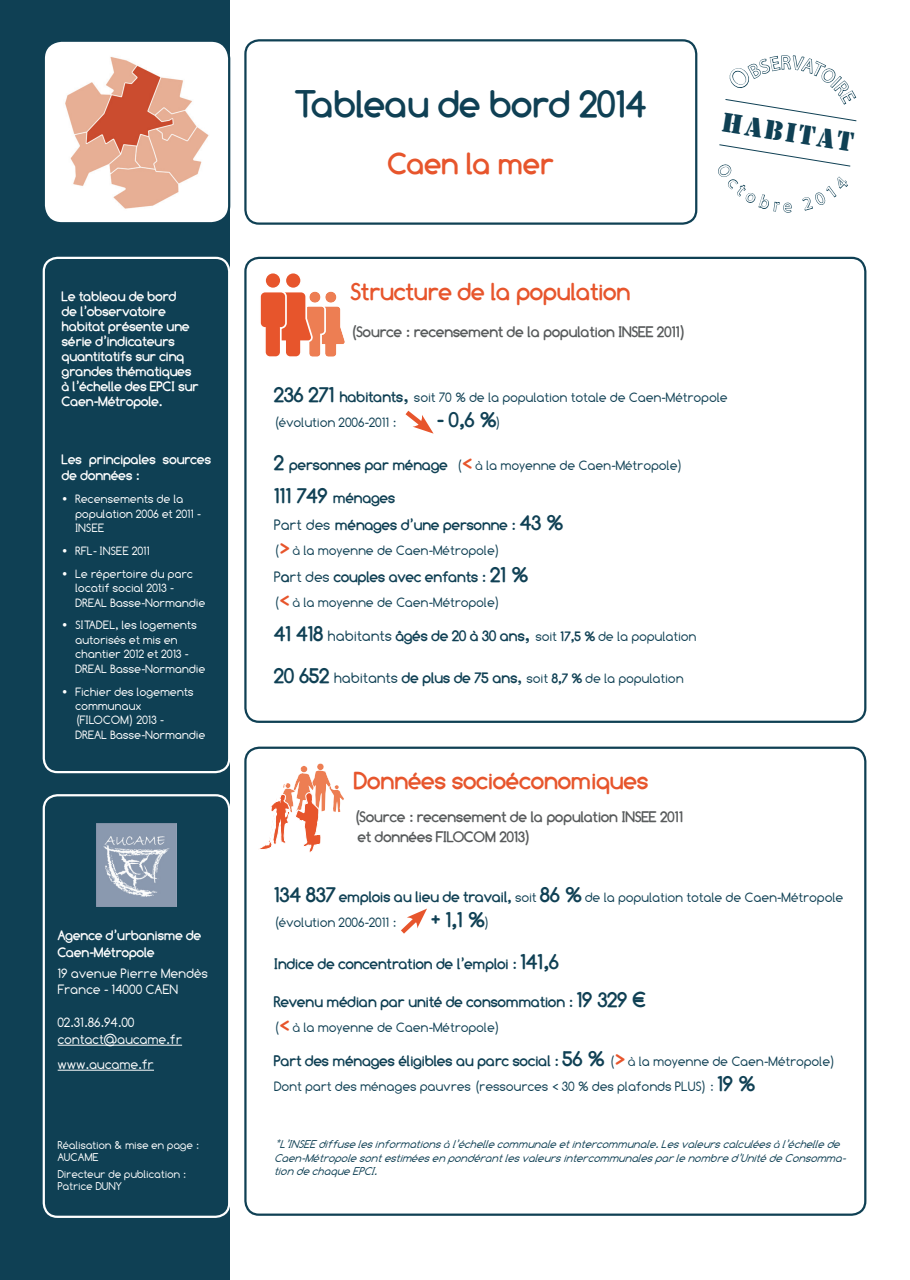
<style>
.page{position:relative;width:910px;height:1280px;background:#fff}
.page>*{position:absolute;margin:0;border:0;box-sizing:border-box;transform-origin:0 0}
.t1{font:700 37.5px "Comfortaa";color:#0f4054}
.t2{font:700 30px "Comfortaa";color:#e7552c}
.t3{font:28.2px "Stencil";color:#0f4054}
.t4{font:700 24px "Comfortaa";color:#e7552c}
.t5{font:700 21px "Comfortaa";color:#0f4054}
.t6{font:700 15px/26.5px "Comfortaa";color:#0f4054}
.t7{font:700 15px/19.5px "Comfortaa";color:#585b5c}
.t8{font:13.5px/25.2px "Comfortaa";color:#0f4054}
.t9{font:700 13.5px/15px "Comfortaa";color:#fff}
.t10{font:13.5px/16.5px "Comfortaa";color:#fff}
.t11{font:12px/14.4px "Comfortaa";color:#fff}
.t12{font:italic 11.25px/13.5px "Comfortaa";color:#0f4054}
.t13{font:11.25px/12px "Comfortaa";color:#fff}
.s1{font-weight:700;font-size:21px}
.s2{font-weight:700;font-size:15px}
.s3{font-size:21px}
.s4{font-weight:400;font-size:13.5px}
.s5{font-weight:700;font-size:21px;color:#e7552c}
.s6{font-weight:400}
.s7{font-size:15px}
.s8{font-weight:700}
.s9{font-size:18px}
.s10{font-size:21px;color:#e7552c}
</style>
<div class="page">
<div style="left:0;top:0;width:229px;height:1280px;background:#0f4054"></div>
<div style="left:44px;top:41px;width:185px;height:182px;background:#fff;border-radius:18px"></div>
<img style="left:65px;top:57px;width:144px;height:152px">
<div style="left:43px;top:40px;width:187px;height:184px;border:2px solid #0f4054;border-radius:18px"></div>
<div style="left:244px;top:39px;width:453px;height:186px;border:2px solid #0f4054;border-radius:14px"></div>
<div style="left:43px;top:257px;width:187px;height:516px;border:2px solid #fff;border-radius:14px"></div>
<div style="left:244px;top:257px;width:622px;height:466px;border:2px solid #0f4054;border-radius:14px"></div>
<div style="left:285px;top:273px;width:16px;height:15px;background:#e7552c;border-radius:50%"></div>
<div style="left:284px;top:272px;width:18px;height:17px;border:2px solid #fff;border-radius:50%"></div>
<div style="left:265px;top:273px;width:16px;height:15px;background:#e7552c;border-radius:50%"></div>
<div style="left:264px;top:272px;width:18px;height:17px;border:2px solid #fff;border-radius:50%"></div>
<svg style="left:260px;top:291px;width:85px;height:66px"></svg>
<svg style="left:405px;top:410px;width:29px;height:24px"></svg>
<div style="left:244px;top:747px;width:622px;height:469px;border:2px solid #0f4054;border-radius:14px"></div>
<svg style="left:259px;top:763px;width:85px;height:90px"></svg>
<svg style="left:401px;top:908px;width:26px;height:26px"></svg>
<hr style="left:58px;top:1045px;width:124px;height:1px;background:#fff">
<hr style="left:58px;top:1070px;width:96px;height:1px;background:#fff">
<div style="left:43px;top:794px;width:187px;height:424px;border:2px solid #fff;border-radius:14px"></div>
<img style="left:97px;top:824px;width:79px;height:82px">
<svg style="left:718px;top:55px;width:139px;height:158px"></svg>
<p class="t9" style="left:62px;top:289px;width:138px">Le tableau de bord<br>de l’observatoire habitat présente une série d’indicateurs quantitatifs sur cinq grandes thématiques à l’échelle des EPCI sur<br>Caen-Métropole.</p>
<p class="t9" style="left:62px;top:451px;width:151px;line-height:16.2px">Les principales sources de données :</p>
<p class="t11" style="left:75px;top:492px;width:127px;text-indent:-14px">• Recensements de la population 2006 et 2011 -<br>INSEE</p>
<p class="t11" style="left:62px;top:543px;width:90px">• RFL- INSEE 2011</p>
<p class="t11" style="left:75px;top:566px;width:132px;text-indent:-14px">• Le répertoire du parc locatif social 2013 -<br>DREAL Basse-Normandie</p>
<p class="t11" style="left:75px;top:618px;width:132px;text-indent:-14px">• SITADEL, les logements autorisés et mis en chantier 2012 et 2013 -<br>DREAL Basse-Normandie</p>
<p class="t11" style="left:75px;top:684px;width:132px;text-indent:-14px">• Fichier des logements communaux<br>(FILOCOM) 2013 -<br>DREAL Basse-Normandie</p>
<p class="t9" style="left:58px;top:927px;width:145px;line-height:16.5px">Agence d’urbanisme de<br>Caen-Métropole</p>
<p class="t10" style="left:58px;top:965px;width:152px">19 avenue Pierre Mendès<br>France - 14000 CAEN</p>
<p class="t10" style="left:58px;top:1014px;width:126px">02.31.86.94.00 contact@aucame.fr</p>
<p class="t10" style="left:58px;top:1056px;width:98px">www.aucame.fr</p>
<p class="t13" style="left:58px;top:1139px;width:143px">Réalisation &amp; mise en page :<br>AUCAME</p>
<p class="t13" style="left:58px;top:1167px;width:130px">Directeur de publication :<br>Patrice DUNY</p>
<h1 class="t1" style="left:295px;top:82px;width:352px">Tableau de bord 2014</h1>
<h2 class="t2" style="left:388px;top:146px;width:167px">Caen la mer</h2>
<h3 class="t3" style="left:725px;top:106px;width:134px;rotate:9deg">habitat</h3>
<h3 class="t4" style="left:351px;top:278px;width:281px">Structure de la population</h3>
<p class="t7" style="left:351px;top:322px;width:336px">(Source : recensement de la population INSEE 2011)</p>
<p class="t8" style="left:274px;top:385px;width:455px"><span class="s1">236 271</span> <span class="s2">habitants</span><span class="s3">,</span> soit 70 % de la population totale de Caen-Métropole (évolution 2006-2011 :</p>
<h3 class="t5" style="left:437px;top:408px;width:66px">- 0,6 %<span class="s4">)</span></h3>
<p class="t8" style="left:274px;top:452px;width:410px"><span class="s1">2</span> <span class="s2">personnes par ménage</span> (<span class="s5">&lt;</span> à la moyenne de Caen-Métropole)</p>
<p class="t6" style="left:274px;top:485px;width:290px"><span class="s3">111 749</span> ménages<br><span class="s6">Part des</span> ménages d’une personne : <span class="s3">43 %</span></p>
<p class="t8" style="left:274px;top:538px;width:227px">(<span class="s5">&gt;</span> à la moyenne de Caen-Métropole)</p>
<p class="t6" style="left:274px;top:563px;width:255px"><span class="s6">P</span>a<span class="s6">rt des</span> couples avec enfants : <span class="s3">21 %</span></p>
<p class="t8" style="left:274px;top:589px;width:227px">(<span class="s5">&lt;</span> à la moyenne de Caen-Métropole)</p>
<p class="t8" style="left:274px;top:623px;width:424px"><span class="s1">41 418</span> <span class="s7">habitants</span> <span class="s2">âgés de 20 à 30 ans</span><span class="s3">,</span> soit <span class="s8">17,5 %</span> de la population</p>
<p class="t8" style="left:274px;top:665px;width:411px"><span class="s1">20 652</span> <span class="s7">habitants</span> <span class="s2">de plus de 75 ans</span><span class="s9">,</span> soit <span class="s8">8,7 %</span> de la population</p>
<h3 class="t4" style="left:354px;top:767px;width:296px">Données socioéconomiques</h3>
<p class="t7" style="left:354px;top:807px;width:331px">(Source : recensement de la population INSEE 2011 et données FILOCOM 2013)</p>
<p class="t8" style="left:274px;top:884px;width:571px"><span class="s1">134 837</span> <span class="s2">emplois au lieu de travail,</span> soit <span class="s1">86 %</span> de la population totale de Caen-Métropole (évolution 2006-2011 :</p>
<h3 class="t5" style="left:430px;top:907px;width:61px">+ 1,1 %<span class="s4">)</span></h3>
<p class="t6" style="left:274px;top:951px;width:286px">Indice de concentration de l’emploi : <span class="s3">141,6</span></p>
<p class="t6" style="left:274px;top:989px;width:372px">Revenu médian par unité de consommation : <span class="s3">19 329 €</span></p>
<p class="t8" style="left:274px;top:1015px;width:227px">(<span class="s5">&lt;</span> à la moyenne de Caen-Métropole)</p>
<p class="t6" style="left:274px;top:1047px;width:563px">Part des ménages éligibles au parc social : <span class="s3">56 %</span> <span class="s4">(</span><span class="s10">&gt;</span> <span class="s4">à la moyenne de Caen-Métropole)</span></p>
<p class="t8" style="left:274px;top:1074px;width:482px">Dont part des ménages pauvres (ressources &lt; 30 % des plafonds PLUS) : <span class="s1">19 %</span></p>
<p class="t12" style="left:274px;top:1137px;width:577px">*L’INSEEdiffuselesinformationsàl’échellecommunaleetintercommunale.Lesvaleurscalculéesàl’échellede<br>Caen-Métropolesontestiméesenpondérantlesvaleursintercommunalesparlenombred’UnitédeConsomma&shy;tiondechaqueEPCI.</p>
</div>
